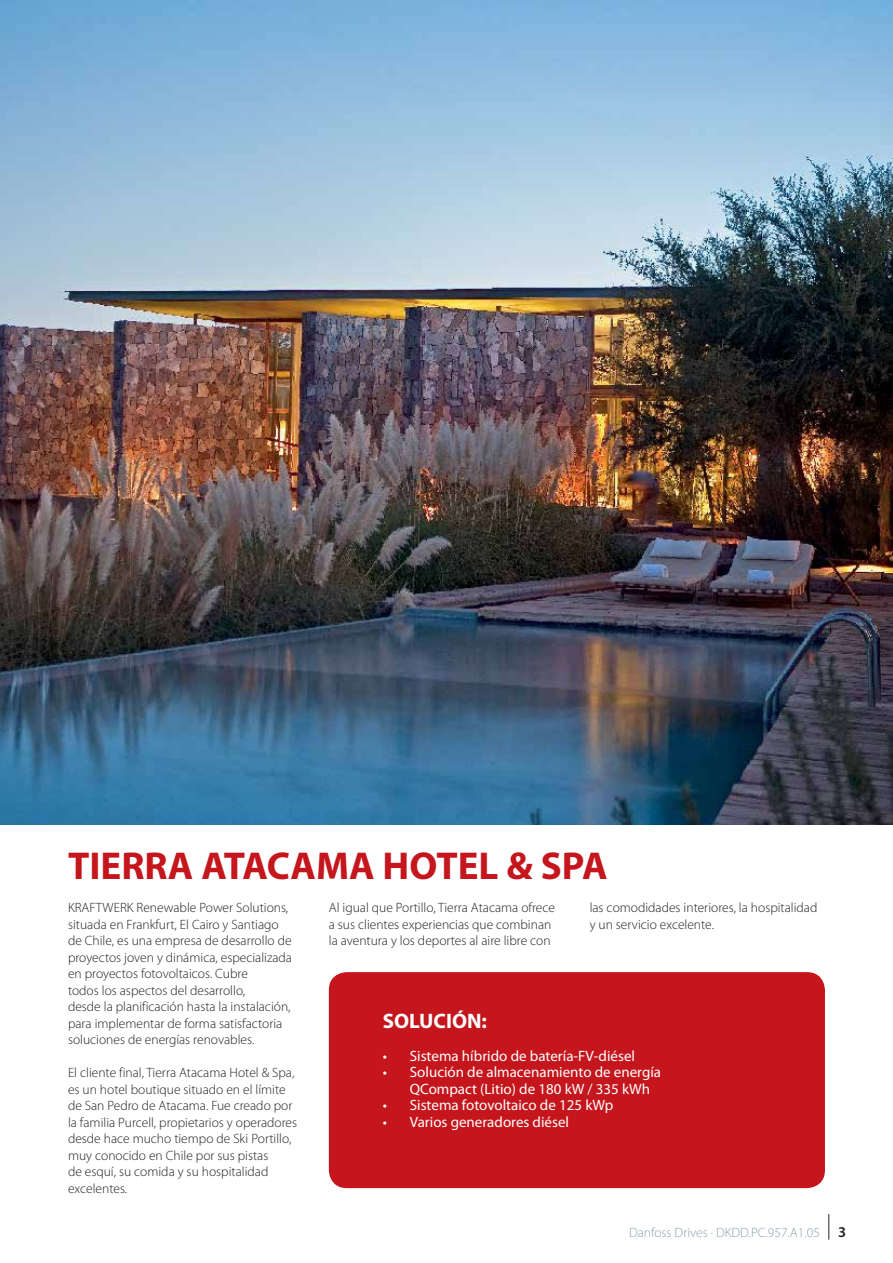
<style>
.page{position:relative;width:893px;height:1263px;background:#fff}
.page>*{position:absolute;margin:0;border:0;box-sizing:border-box;transform-origin:0 0}
.t1{font:700 39px "Myriad Pro";color:#c4161c}
.t2{font:700 21px "Myriad Pro";color:#fff}
.t3{font:15px/16.5px "Myriad Pro";color:#fff}
.t4{font:300 13.5px/16.5px "Myriad Pro";color:#231f20}
.t5{font:300 13.5px "Myriad Pro";color:#8b9faa}
.s1{font-weight:600;font-size:15px;color:#231f20}
</style>
<div class="page">
<img style="left:0;top:0;width:893px;height:824px">
<svg style="left:828px;top:1214px;width:1px;height:25px"></svg>
<div style="left:329px;top:972px;width:496px;height:216px;background:#c4161c;border-radius:18px"></div>
<h1 class="t1" style="left:68px;top:844px;width:541px">TIERRA ATACAMA HOTEL &amp; SPA</h1>
<p class="t4" style="left:68px;top:899px;width:226px">KRAFTWERK Renewable Power Solutions, situada en Frankfurt, El Cairo y Santiago de Chile, es una empresa de desarrollo de proyectos joven y dinámica, especializada en proyectos fotovoltaicos. Cubre<br>todos los aspectos del desarrollo,<br>desde la planificación hasta la instalación, para implementar de forma satisfactoria soluciones de energías renovables.</p>
<p class="t4" style="left:68px;top:1064px;width:231px">El cliente final, Tierra Atacama Hotel &amp; Spa, es un hotel boutique situado en el límite de San Pedro de Atacama. Fue creado por la familia Purcell, propietarios y operadores desde hace mucho tiempo de Ski Portillo, muy conocido en Chile por sus pistas<br>de esquí, su comida y su hospitalidad excelentes.</p>
<p class="t4" style="left:329px;top:899px;width:228px">Al igual que Portillo, Tierra Atacama ofrece a sus clientes experiencias que combinan la aventura y los deportes al aire libre con</p>
<p class="t4" style="left:590px;top:899px;width:229px">las comodidades interiores, la hospitalidad y un servicio excelente.</p>
<h2 class="t2" style="left:383px;top:1009px;width:106px">SOLUCIÓN:</h2>
<p class="t3" style="left:383px;top:1048px;width:254px">• Sistema híbrido de batería-FV-diésel</p>
<p class="t3" style="left:410px;top:1064px;width:253px;text-indent:-27px">• Solución de almacenamiento de energía<br>QCompact (Litio) de 180 kW / 335 kWh</p>
<p class="t3" style="left:383px;top:1097px;width:232px">• Sistema fotovoltaico de 125 kWp</p>
<p class="t3" style="left:383px;top:1114px;width:188px">• Varios generadores diésel</p>
<p class="t5" style="left:629px;top:1225px;width:219px">Danfoss Drives · DKDD.PC.957.A1.05 <span class="s1">3</span></p>
</div>
